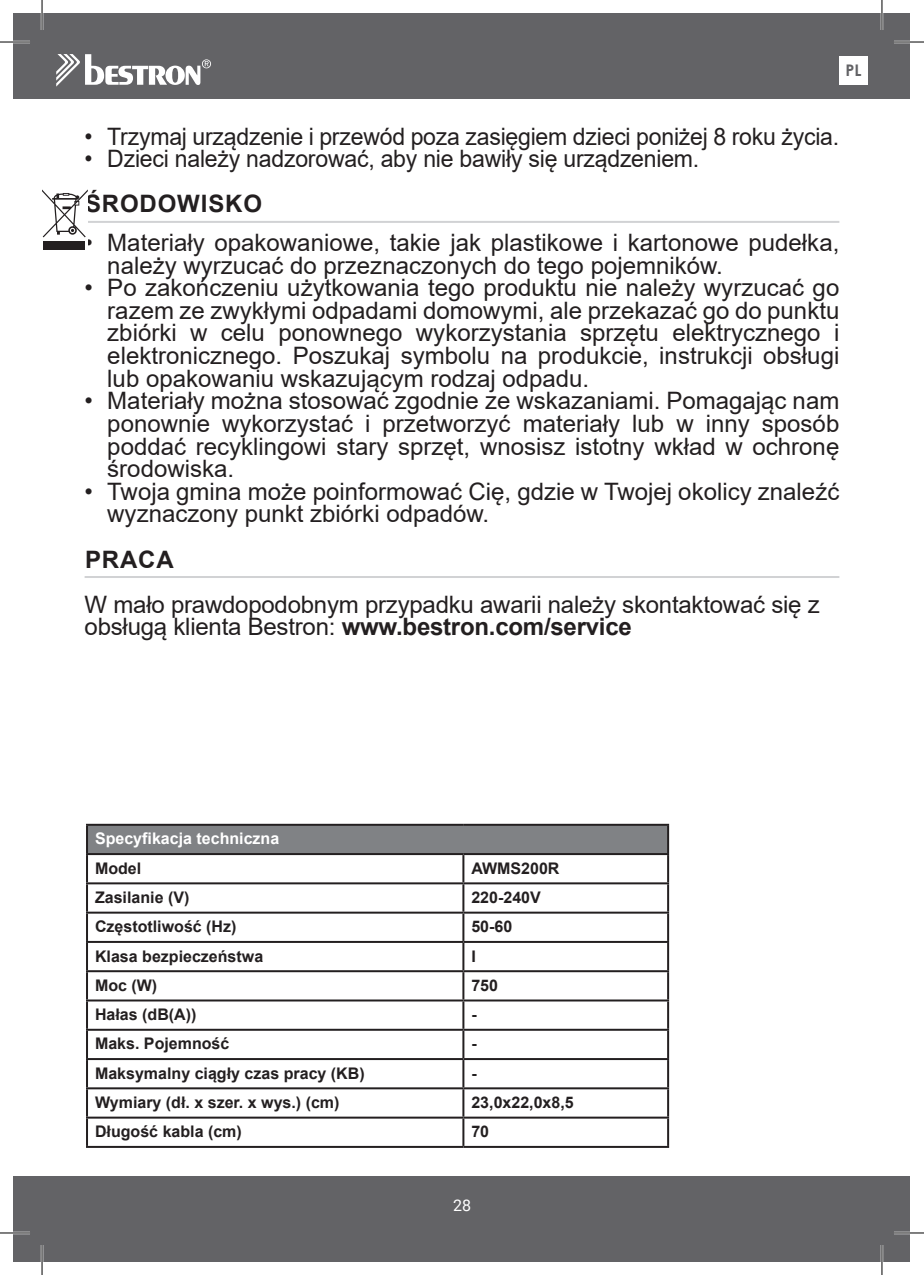
<style>
.page{position:relative;width:924px;height:1275px;background:#fff}
.page>*{position:absolute;margin:0;border:0;box-sizing:border-box;transform-origin:0 0}
.t1{font:24px/22.6px "Arial";color:#231f20}
.t2{font:24px "Arial";color:#231f20;scale:.96 1}
.t3{font:700 24px "Arial";letter-spacing:.035em;color:#231f20}
.t4{font:700 16px "Arial";color:#231f20}
.t5{font:700 16px "Arial";color:#fff}
.t6{font:700 16px "Century Gothic";color:#636366}
.t7{font:16px "Roboto";color:#fff}
.s1{font-weight:700}
</style>
<div class="page">
<div style="left:14px;top:14px;width:895px;height:85px;background:#636366"></div>
<div style="left:14px;top:1176px;width:895px;height:85px;background:#636366"></div>
<svg style="left:56px;top:54px;width:155px;height:33px"></svg>
<div style="left:839px;top:56px;width:28px;height:29px;background:#fff"></div>
<hr style="left:85px;top:221px;width:754px;height:2px;background:#d1d2d4">
<hr style="left:85px;top:576px;width:754px;height:2px;background:#d1d2d4">
<div style="left:87px;top:825px;width:580px;height:29px;background:#808285"></div>
<hr style="left:86px;top:824px;width:377px;height:2px;background:#231f20">
<hr style="left:86px;top:826px;width:2px;height:27px;background:#231f20">
<hr style="left:463px;top:824px;width:205px;height:2px;background:#231f20">
<hr style="left:666px;top:826px;width:2px;height:27px;background:#231f20">
<hr style="left:86px;top:853px;width:377px;height:2px;background:#231f20">
<hr style="left:86px;top:855px;width:2px;height:27px;background:#231f20">
<hr style="left:463px;top:853px;width:205px;height:2px;background:#231f20">
<hr style="left:462px;top:855px;width:2px;height:27px;background:#231f20">
<hr style="left:666px;top:855px;width:2px;height:27px;background:#231f20">
<hr style="left:86px;top:882px;width:377px;height:2px;background:#231f20">
<hr style="left:86px;top:884px;width:2px;height:27px;background:#231f20">
<hr style="left:463px;top:882px;width:205px;height:2px;background:#231f20">
<hr style="left:462px;top:884px;width:2px;height:27px;background:#231f20">
<hr style="left:666px;top:884px;width:2px;height:27px;background:#231f20">
<hr style="left:86px;top:911px;width:377px;height:2px;background:#231f20">
<hr style="left:86px;top:913px;width:2px;height:28px;background:#231f20">
<hr style="left:463px;top:911px;width:205px;height:2px;background:#231f20">
<hr style="left:462px;top:913px;width:2px;height:28px;background:#231f20">
<hr style="left:666px;top:913px;width:2px;height:28px;background:#231f20">
<hr style="left:86px;top:941px;width:377px;height:2px;background:#231f20">
<hr style="left:86px;top:943px;width:2px;height:27px;background:#231f20">
<hr style="left:463px;top:941px;width:205px;height:2px;background:#231f20">
<hr style="left:462px;top:943px;width:2px;height:27px;background:#231f20">
<hr style="left:666px;top:943px;width:2px;height:27px;background:#231f20">
<hr style="left:86px;top:970px;width:377px;height:2px;background:#231f20">
<hr style="left:86px;top:972px;width:2px;height:27px;background:#231f20">
<hr style="left:463px;top:970px;width:205px;height:2px;background:#231f20">
<hr style="left:462px;top:972px;width:2px;height:27px;background:#231f20">
<hr style="left:666px;top:972px;width:2px;height:27px;background:#231f20">
<hr style="left:86px;top:999px;width:377px;height:2px;background:#231f20">
<hr style="left:86px;top:1001px;width:2px;height:27px;background:#231f20">
<hr style="left:463px;top:999px;width:205px;height:2px;background:#231f20">
<hr style="left:462px;top:1001px;width:2px;height:27px;background:#231f20">
<hr style="left:666px;top:1001px;width:2px;height:27px;background:#231f20">
<hr style="left:86px;top:1028px;width:377px;height:2px;background:#231f20">
<hr style="left:86px;top:1030px;width:2px;height:28px;background:#231f20">
<hr style="left:463px;top:1028px;width:205px;height:2px;background:#231f20">
<hr style="left:462px;top:1030px;width:2px;height:28px;background:#231f20">
<hr style="left:666px;top:1030px;width:2px;height:28px;background:#231f20">
<hr style="left:86px;top:1058px;width:377px;height:2px;background:#231f20">
<hr style="left:86px;top:1060px;width:2px;height:27px;background:#231f20">
<hr style="left:463px;top:1058px;width:205px;height:2px;background:#231f20">
<hr style="left:462px;top:1060px;width:2px;height:27px;background:#231f20">
<hr style="left:666px;top:1060px;width:2px;height:27px;background:#231f20">
<hr style="left:86px;top:1087px;width:377px;height:2px;background:#231f20">
<hr style="left:86px;top:1089px;width:2px;height:27px;background:#231f20">
<hr style="left:463px;top:1087px;width:205px;height:2px;background:#231f20">
<hr style="left:462px;top:1089px;width:2px;height:27px;background:#231f20">
<hr style="left:666px;top:1089px;width:2px;height:27px;background:#231f20">
<hr style="left:86px;top:1116px;width:377px;height:2px;background:#231f20">
<hr style="left:86px;top:1118px;width:2px;height:28px;background:#231f20">
<hr style="left:463px;top:1116px;width:205px;height:2px;background:#231f20">
<hr style="left:462px;top:1118px;width:2px;height:28px;background:#231f20">
<hr style="left:666px;top:1118px;width:2px;height:28px;background:#231f20">
<hr style="left:86px;top:1146px;width:377px;height:2px;background:#231f20">
<hr style="left:463px;top:1146px;width:205px;height:2px;background:#231f20">
<svg style="left:43px;top:237px;width:42px;height:13px"></svg>
<div style="left:44px;top:242px;width:41px;height:8px;background:#231f20"></div>
<svg style="left:42px;top:189px;width:46px;height:48px"></svg>
<hr style="left:0;top:41px;width:30px;height:2px;background:#fff">
<hr style="left:893px;top:41px;width:30px;height:2px;background:#fff">
<hr style="left:0;top:1231px;width:30px;height:3px;background:#fff">
<hr style="left:893px;top:1231px;width:30px;height:3px;background:#fff">
<hr style="left:41px;top:0;width:2px;height:30px;background:#fff">
<hr style="left:41px;top:1245px;width:2px;height:30px;background:#fff">
<hr style="left:880px;top:0;width:2px;height:30px;background:#fff">
<hr style="left:880px;top:1245px;width:2px;height:30px;background:#fff">
<hr style="left:0;top:42px;width:30px;height:1px;background:#000">
<hr style="left:893px;top:42px;width:30px;height:1px;background:#000">
<hr style="left:0;top:1232px;width:30px;height:1px;background:#000">
<hr style="left:893px;top:1232px;width:30px;height:1px;background:#000">
<hr style="left:42px;top:0;width:1px;height:30px;background:#000">
<hr style="left:42px;top:1245px;width:1px;height:30px;background:#000">
<hr style="left:881px;top:0;width:1px;height:30px;background:#000">
<hr style="left:881px;top:1245px;width:1px;height:30px;background:#000">
<p class="t6" style="left:845px;top:58px;width:17px">PL</p>
<p class="t2" style="left:85px;top:120px;width:787px">• Trzymaj urządzenie i przewód poza zasięgiem dzieci poniżej 8 roku życia.</p>
<p class="t2" style="left:85px;top:142px;width:641px">• Dzieci należy nadzorować, aby nie bawiły się urządzeniem.</p>
<p class="t3" style="left:85px;top:187px;width:178px">ŚRODOWISKO</p>
<p class="t1" style="left:107px;top:231px;width:733px;text-indent:-23px">• Materiały opakowaniowe, takie jak plastikowe i kartonowe pudełka, należy wyrzucać do przeznaczonych do tego pojemników.</p>
<p class="t1" style="left:107px;top:276px;width:733px;text-align:justify;text-indent:-23px">• Po zakończeniu użytkowania tego produktu nie należy wyrzucać go razem ze zwykłymi odpadami domowymi, ale przekazać go do punktu zbiórki w celu ponownego wykorzystania sprzętu elektrycznego i elektronicznego. Poszukaj symbolu na produkcie, instrukcji obsługi lub opakowaniu wskazującym rodzaj odpadu.</p>
<p class="t1" style="left:107px;top:389px;width:733px;text-align:justify;text-indent:-23px">• Materiały można stosować zgodnie ze wskazaniami. Pomagając nam ponownie wykorzystać i przetworzyć materiały lub w inny sposób poddać recyklingowi stary sprzęt, wnosisz istotny wkład w ochronę środowiska.</p>
<p class="t1" style="left:107px;top:480px;width:733px;text-indent:-23px">• Twoja gmina może poinformować Cię, gdzie w Twojej okolicy znaleźć wyznaczony punkt zbiórki odpadów.</p>
<p class="t3" style="left:85px;top:542px;width:90px">PRACA</p>
<p class="t1" style="left:85px;top:593px;width:736px">W mało prawdopodobnym przypadku awarii należy skontaktować się z obsługą klienta Bestron: <span class="s1">www.bestron.com/service</span></p>
<p class="t5" style="left:95px;top:827px;width:186px">Specyfikacja techniczna</p>
<p class="t4" style="left:95px;top:857px;width:48px">Model</p>
<p class="t4" style="left:471px;top:857px;width:90px">AWMS200R</p>
<p class="t4" style="left:95px;top:886px;width:96px">Zasilanie (V)</p>
<p class="t4" style="left:471px;top:886px;width:71px">220-240V</p>
<p class="t4" style="left:95px;top:915px;width:143px">Częstotliwość (Hz)</p>
<p class="t4" style="left:471px;top:915px;width:42px">50-60</p>
<p class="t4" style="left:95px;top:944px;width:170px">Klasa bezpieczeństwa</p>
<p class="t4" style="left:471px;top:944px;width:6px">I</p>
<p class="t4" style="left:95px;top:974px;width:64px">Moc (W)</p>
<p class="t4" style="left:471px;top:974px;width:28px">750</p>
<p class="t4" style="left:95px;top:1003px;width:103px">Hałas (dB(A))</p>
<p class="t4" style="left:471px;top:1003px;width:7px">-</p>
<p class="t4" style="left:95px;top:1032px;width:136px">Maks. Pojemność</p>
<p class="t4" style="left:471px;top:1032px;width:7px">-</p>
<p class="t4" style="left:95px;top:1062px;width:271px">Maksymalny ciągły czas pracy (KB)</p>
<p class="t4" style="left:471px;top:1062px;width:7px">-</p>
<p class="t4" style="left:95px;top:1091px;width:246px">Wymiary (dł. x szer. x wys.) (cm)</p>
<p class="t4" style="left:471px;top:1091px;width:104px">23,0x22,0x8,5</p>
<p class="t4" style="left:95px;top:1120px;width:148px">Długość kabla (cm)</p>
<p class="t4" style="left:471px;top:1120px;width:19px">70</p>
<p class="t7" style="left:453px;top:1193px;width:19px">28</p>
</div>
